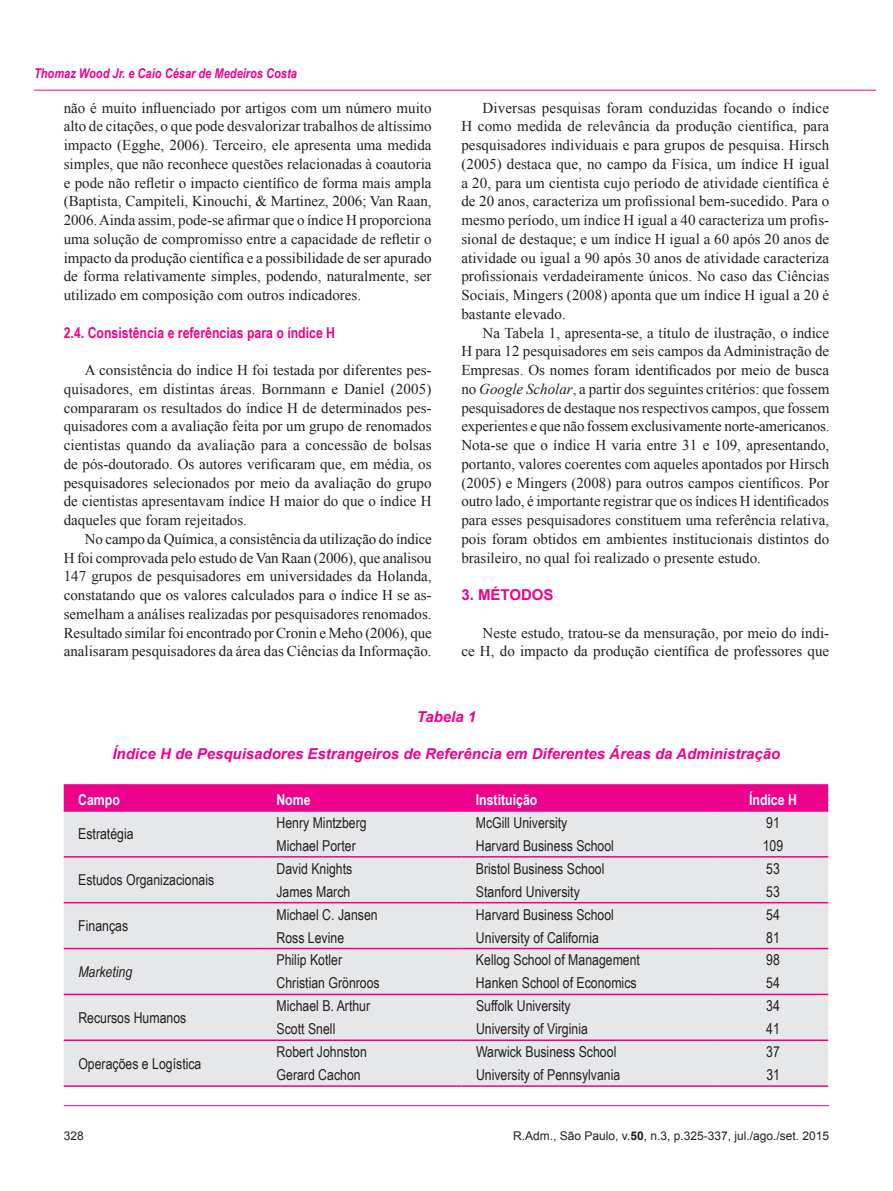
<style>
.page{position:relative;width:893px;height:1191px;background:#fff}
.page>*{position:absolute;margin:0;border:0;box-sizing:border-box;transform-origin:0 0}
.t1{font:15px/18.8px "Times New Roman";color:#231f20;text-align:justify}
.t2{font:15px "Arial Narrow";color:#231f20}
.t3{font:italic 700 15px "Arial";color:#ed028c}
.t4{font:700 15px "Arial Narrow";color:#ed028c}
.t5{font:700 15px "Arial Narrow";color:#fff}
.t6{font:700 15px "Arial";color:#ed028c}
.t7{font:italic 15px "Arial Narrow";color:#231f20}
.t8{font:italic 700 13.5px "Arial Narrow";color:#ed028c}
.t9{font:12px "Arial";color:#231f20}
.s1{font-style:italic}
.s2{font-family:"Arial Narrow";font-size:15.3px}
.s3{font-weight:700}
</style>
<div class="page">
<hr style="left:64px;top:1105px;width:765px;height:1px;background:#ed028c">
<hr style="left:34px;top:90px;width:842px;height:1px;background:#ed028c">
<div style="left:64px;top:785px;width:764px;height:25px;background:#ed028c"></div>
<div style="left:64px;top:811px;width:764px;height:274px;background:#e6e7e9"></div>
<hr style="left:64px;top:784px;width:198px;height:1px;background:#ed028c">
<hr style="left:262px;top:784px;width:199px;height:1px;background:#ed028c">
<hr style="left:461px;top:784px;width:257px;height:1px;background:#ed028c">
<hr style="left:718px;top:784px;width:110px;height:1px;background:#ed028c">
<hr style="left:64px;top:810px;width:198px;height:1px;background:#ed028c">
<hr style="left:262px;top:810px;width:199px;height:1px;background:#ed028c">
<hr style="left:461px;top:810px;width:257px;height:1px;background:#ed028c">
<hr style="left:718px;top:810px;width:110px;height:1px;background:#ed028c">
<hr style="left:64px;top:1039px;width:198px;height:2px;background:#ed028c">
<hr style="left:64px;top:1085px;width:198px;height:1px;background:#ed028c">
<hr style="left:262px;top:1039px;width:199px;height:2px;background:#ed028c">
<hr style="left:461px;top:1039px;width:257px;height:2px;background:#ed028c">
<hr style="left:718px;top:1039px;width:110px;height:2px;background:#ed028c">
<hr style="left:262px;top:1085px;width:199px;height:1px;background:#ed028c">
<hr style="left:461px;top:1085px;width:257px;height:1px;background:#ed028c">
<hr style="left:718px;top:1085px;width:110px;height:1px;background:#ed028c">
<hr style="left:64px;top:947px;width:198px;height:2px;background:#ed028c">
<hr style="left:64px;top:993px;width:198px;height:2px;background:#ed028c">
<hr style="left:262px;top:947px;width:199px;height:2px;background:#ed028c">
<hr style="left:461px;top:947px;width:257px;height:2px;background:#ed028c">
<hr style="left:718px;top:947px;width:110px;height:2px;background:#ed028c">
<hr style="left:262px;top:993px;width:199px;height:2px;background:#ed028c">
<hr style="left:461px;top:993px;width:257px;height:2px;background:#ed028c">
<hr style="left:718px;top:993px;width:110px;height:2px;background:#ed028c">
<hr style="left:64px;top:856px;width:198px;height:1px;background:#ed028c">
<hr style="left:64px;top:902px;width:198px;height:1px;background:#ed028c">
<hr style="left:262px;top:856px;width:199px;height:1px;background:#ed028c">
<hr style="left:461px;top:856px;width:257px;height:1px;background:#ed028c">
<hr style="left:718px;top:856px;width:110px;height:1px;background:#ed028c">
<hr style="left:262px;top:902px;width:199px;height:1px;background:#ed028c">
<hr style="left:461px;top:902px;width:257px;height:1px;background:#ed028c">
<hr style="left:718px;top:902px;width:110px;height:1px;background:#ed028c">
<p class="t8" style="left:34px;top:63px;width:264px">Thomaz Wood Jr. e Caio César de Medeiros Costa</p>
<p class="t1" style="left:64px;top:98px;width:370px">não é muito influenciado por artigos com um número muito alto de citações, o que pode desvalorizar trabalhos de altíssimo impacto (Egghe, 2006). Terceiro, ele apresenta uma medida simples, que não reconhece questões relacionadas à coautoria e pode não refletir o impacto científico de forma mais ampla (Baptista, Campiteli, Kinouchi, &amp; Martinez, 2006; Van Raan, 2006. Ainda assim, pode-se afirmar que o índice H proporciona uma solução de compromisso entre a capacidade de refletir o impacto da produção científica e a possibilidade de ser apurado de forma relativamente simples, podendo, naturalmente, ser utilizado em composição com outros indicadores.</p>
<p class="t4" style="left:64px;top:321px;width:273px">2.4. Consistência e referências para o índice H</p>
<p class="t1" style="left:64px;top:360px;width:369px;text-indent:21px">A consistência do índice H foi testada por diferentes pes&shy;quisadores, em distintas áreas. Bornmann e Daniel (2005) compararam os resultados do índice H de determinados pes&shy;quisadores com a avaliação feita por um grupo de renomados cientistas quando da avaliação para a concessão de bolsas de pós-doutorado. Os autores verificaram que, em média, os pesquisadores selecionados por meio da avaliação do grupo de cientistas apresentavam índice H maior do que o índice H daqueles que foram rejeitados.</p>
<p class="t1" style="left:64px;top:529px;width:370px;text-indent:21px">No campo da Química, a consistência da utilização do índice H foi comprovada pelo estudo de Van Raan (2006), que analisou 147 grupos de pesquisadores em universidades da Holanda, constatando que os valores calculados para o índice H se as&shy;semelham a análises realizadas por pesquisadores renomados.<br>Resultado similar foi encontrado por Cronin e Meho (2006), que analisaram pesquisadores da área das Ciências da Informação.</p>
<p class="t1" style="left:461px;top:98px;width:369px;text-indent:21px">Diversas pesquisas foram conduzidas focando o índice H como medida de relevância da produção científica, para pesquisadores individuais e para grupos de pesquisa. Hirsch (2005) destaca que, no campo da Física, um índice H igual a 20, para um cientista cujo período de atividade científica é de 20 anos, caracteriza um profissional bem-sucedido. Para o mesmo período, um índice H igual a 40 caracteriza um profis&shy;sional de destaque; e um índice H igual a 60 após 20 anos de atividade ou igual a 90 após 30 anos de atividade caracteriza profissionais verdadeiramente únicos. No caso das Ciências Sociais, Mingers (2008) aponta que um índice H igual a 20 é bastante elevado.</p>
<p class="t1" style="left:461px;top:323px;width:370px;text-indent:21px">Na Tabela 1, apresenta-se, a título de ilustração, o índice H para 12 pesquisadores em seis campos da Administração de Empresas. Os nomes foram identificados por meio de busca no <span class="s1">Google Scholar</span>, a partir dos seguintes critérios: que fossem pesquisadores de destaque nos respectivos campos, que fossem experientes e que não fossem exclusivamente norte-americanos.<br>Nota-se que o índice H varia entre 31 e 109, apresentando, portanto, valores coerentes com aqueles apontados por Hirsch (2005) e Mingers (2008) para outros campos científicos. Por outro lado, é importante registrar que os índices H identificados para esses pesquisadores constituem uma referência relativa, pois foram obtidos em ambientes institucionais distintos do brasileiro, no qual foi realizado o presente estudo.</p>
<p class="t6" style="left:461px;top:586px;width:94px">3. MÉTODOS</p>
<p class="t1" style="left:461px;top:623px;width:369px;text-align:right">Neste estudo, tratou-se da mensuração, por meio do índi-<br>ce H, do impacto da produção científica de professores que</p>
<p class="t3" style="left:417px;top:708px;width:61px">Tabela 1</p>
<p class="t3" style="left:112px;top:746px;width:669px">Índice H de Pesquisadores Estrangeiros de Refer<span class="s2">ê</span>ncia em Diferentes Áreas da Administração</p>
<p class="t5" style="left:78px;top:788px;width:43px">Campo</p>
<p class="t5" style="left:276px;top:788px;width:36px">Nome</p>
<p class="t5" style="left:476px;top:788px;width:63px">Instituição</p>
<p class="t5" style="left:749px;top:788px;width:49px">Índice H</p>
<p class="t2" style="left:78px;top:823px;width:57px">Estratégia</p>
<p class="t2" style="left:276px;top:811px;width:92px">Henry Mintzberg</p>
<p class="t2" style="left:476px;top:811px;width:93px">McGill University</p>
<p class="t2" style="left:766px;top:811px;width:15px">91</p>
<p class="t2" style="left:276px;top:834px;width:81px">Michael Porter</p>
<p class="t2" style="left:476px;top:834px;width:140px">Harvard Business School</p>
<p class="t2" style="left:763px;top:834px;width:22px">109</p>
<p class="t2" style="left:78px;top:869px;width:138px">Estudos Organizacionais</p>
<p class="t2" style="left:78px;top:914px;width:51px">Finanças</p>
<p class="t7" style="left:78px;top:961px;width:56px">Marketing</p>
<p class="t2" style="left:78px;top:1006px;width:109px">Recursos Humanos</p>
<p class="t2" style="left:78px;top:1052px;width:125px">Operações e Logística</p>
<p class="t2" style="left:276px;top:857px;width:77px">David Knights</p>
<p class="t2" style="left:476px;top:857px;width:130px">Bristol Business School</p>
<p class="t2" style="left:766px;top:857px;width:15px">53</p>
<p class="t2" style="left:276px;top:880px;width:75px">James March</p>
<p class="t2" style="left:476px;top:880px;width:105px">Stanford University</p>
<p class="t2" style="left:766px;top:880px;width:15px">53</p>
<p class="t2" style="left:277px;top:903px;width:103px">Michael C. Jansen</p>
<p class="t2" style="left:476px;top:903px;width:140px">Harvard Business School</p>
<p class="t2" style="left:766px;top:903px;width:15px">54</p>
<p class="t2" style="left:277px;top:926px;width:69px">Ross Levine</p>
<p class="t2" style="left:476px;top:926px;width:125px">University of California</p>
<p class="t2" style="left:766px;top:926px;width:15px">81</p>
<p class="t2" style="left:277px;top:949px;width:67px">Philip Kotler</p>
<p class="t2" style="left:476px;top:949px;width:166px">Kellog School of Management</p>
<p class="t2" style="left:766px;top:949px;width:15px">98</p>
<p class="t2" style="left:277px;top:972px;width:105px">Christian Grönroos</p>
<p class="t2" style="left:476px;top:972px;width:162px">Hanken School of Economics</p>
<p class="t2" style="left:766px;top:972px;width:15px">54</p>
<p class="t2" style="left:277px;top:995px;width:95px">Michael B. Arthur</p>
<p class="t2" style="left:476px;top:995px;width:96px">Suffolk University</p>
<p class="t2" style="left:766px;top:995px;width:15px">34</p>
<p class="t2" style="left:277px;top:1018px;width:60px">Scott Snell</p>
<p class="t2" style="left:476px;top:1018px;width:113px">University of Virginia</p>
<p class="t2" style="left:766px;top:1018px;width:15px">41</p>
<p class="t2" style="left:277px;top:1041px;width:92px">Robert Johnston</p>
<p class="t2" style="left:476px;top:1041px;width:142px">Warwick Business School</p>
<p class="t2" style="left:766px;top:1041px;width:15px">37</p>
<p class="t2" style="left:277px;top:1063px;width:86px">Gerard Cachon</p>
<p class="t2" style="left:476px;top:1063px;width:146px">University of Pennsylvania</p>
<p class="t2" style="left:766px;top:1063px;width:15px">31</p>
<p class="t9" style="left:64px;top:1129px;width:22px">328</p>
<p class="t9" style="left:513px;top:1129px;width:317px">R.Adm., São Paulo, v.<span class="s3">50</span>, n.3, p.325-337, jul./ago./set. 2015</p>
</div>
